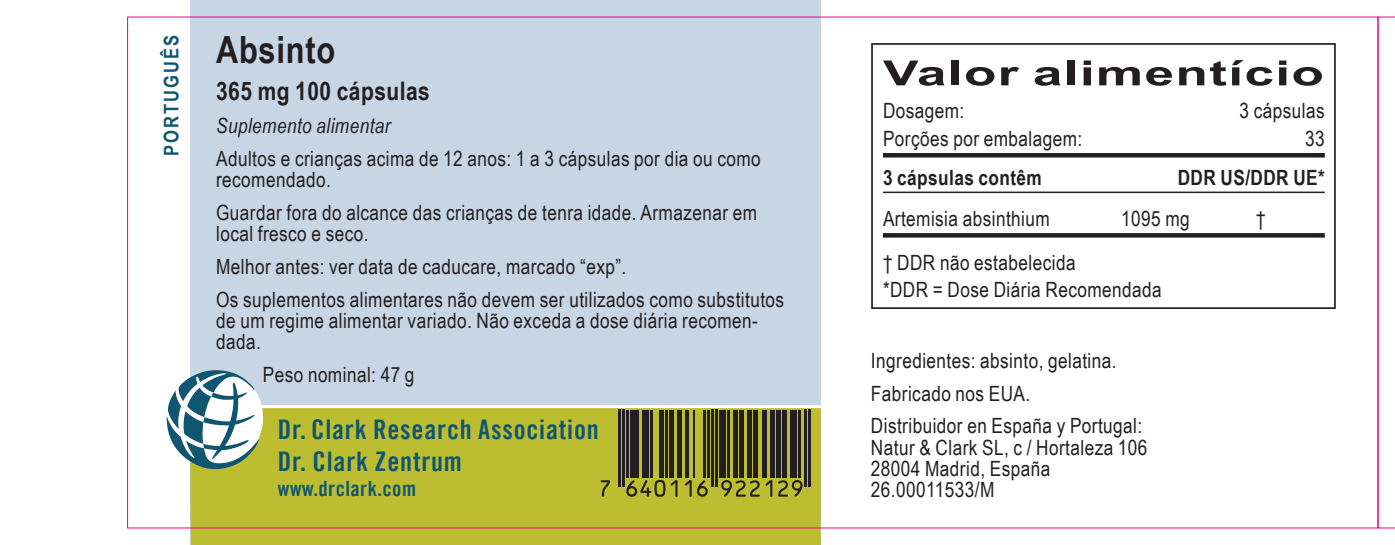
<style>
.page{position:relative;width:1395px;height:545px;background:#fff}
.page>*{position:absolute;margin:0;border:0;box-sizing:border-box;transform-origin:0 0}
.t1{font:700 37.5px "Arial Narrow";letter-spacing:.02em;color:#231f20}
.t2{font:700 34.8px "Arial Narrow";letter-spacing:.02em;color:#231f20;scale:1.87 1}
.t3{font:27px/31.2px "Trade Gothic LT Bold Cond Twenty";letter-spacing:.03em;color:#0f5671}
.t4{font:700 25.5px "Arial Narrow";letter-spacing:.02em;color:#231f20}
.t5{font:21px/21px "Arial Narrow";letter-spacing:.02em;color:#231f20}
.t6{font:700 21px "Arial Narrow";letter-spacing:.02em;color:#231f20}
.t7{font:italic 21px "Arial Narrow";letter-spacing:.02em;color:#231f20}
.t8{font:21px "Trade Gothic LT Bold Cond Twenty";letter-spacing:.02em;color:#0f5671}
.t9{font:700 20.1px "Arial Narrow";letter-spacing:.1em;color:#0f5671}
</style>
<div class="page">
<div style="left:190px;top:0;width:631px;height:544px;background:#c8d5e4"></div>
<hr style="left:883px;top:153px;width:441px;height:4px;background:#231f20">
<hr style="left:883px;top:191px;width:441px;height:2px;background:#231f20">
<svg style="left:883px;top:233px;width:441px;height:4px;background:#272425"></svg>
<div style="left:871px;top:43px;width:464px;height:266px;border:2px solid #231f20"></div>
<div style="left:190px;top:470px;width:36px;height:74px;background:#bdbd31"></div>
<svg style="left:226px;top:405px;width:600px;height:139px;background:#bbb938"></svg>
<svg style="left:166px;top:370px;width:98px;height:100px"></svg>
<svg style="left:601px;top:480px;width:9px;height:16px"></svg>
<hr style="left:619px;top:409px;width:2px;height:78px;background:#231f20">
<hr style="left:623px;top:409px;width:2px;height:78px;background:#231f20">
<hr style="left:627px;top:409px;width:2px;height:68px;background:#231f20">
<div style="left:631px;top:409px;width:8px;height:68px;background:#231f20"></div>
<div style="left:643px;top:409px;width:6px;height:68px;background:#231f20"></div>
<hr style="left:651px;top:409px;width:2px;height:68px;background:#231f20">
<svg style="left:626px;top:479px;width:39px;height:17px"></svg>
<hr style="left:659px;top:409px;width:4px;height:68px;background:#231f20">
<hr style="left:665px;top:409px;width:2px;height:68px;background:#231f20">
<svg style="left:671px;top:479px;width:6px;height:17px"></svg>
<hr style="left:669px;top:409px;width:4px;height:68px;background:#231f20">
<hr style="left:677px;top:409px;width:4px;height:68px;background:#231f20">
<svg style="left:685px;top:479px;width:6px;height:17px"></svg>
<hr style="left:685px;top:409px;width:4px;height:68px;background:#231f20">
<hr style="left:693px;top:409px;width:2px;height:68px;background:#231f20">
<svg style="left:697px;top:480px;width:11px;height:16px"></svg>
<hr style="left:703px;top:409px;width:2px;height:68px;background:#231f20">
<hr style="left:707px;top:409px;width:2px;height:68px;background:#231f20">
<hr style="left:711px;top:409px;width:2px;height:78px;background:#231f20">
<hr style="left:715px;top:409px;width:2px;height:78px;background:#231f20">
<div style="left:719px;top:409px;width:6px;height:68px;background:#231f20"></div>
<hr style="left:727px;top:409px;width:2px;height:68px;background:#231f20">
<hr style="left:734px;top:409px;width:4px;height:68px;background:#231f20">
<hr style="left:740px;top:409px;width:4px;height:68px;background:#231f20">
<hr style="left:748px;top:409px;width:4px;height:68px;background:#231f20">
<hr style="left:754px;top:409px;width:4px;height:68px;background:#231f20">
<svg style="left:721px;top:479px;width:51px;height:17px"></svg>
<hr style="left:762px;top:409px;width:4px;height:68px;background:#231f20">
<hr style="left:770px;top:409px;width:4px;height:68px;background:#231f20">
<hr style="left:776px;top:409px;width:4px;height:68px;background:#231f20">
<hr style="left:782px;top:409px;width:4px;height:68px;background:#231f20">
<svg style="left:778px;top:479px;width:24px;height:17px"></svg>
<div style="left:790px;top:409px;width:6px;height:68px;background:#231f20"></div>
<hr style="left:798px;top:409px;width:2px;height:68px;background:#231f20">
<hr style="left:804px;top:409px;width:2px;height:78px;background:#231f20">
<hr style="left:808px;top:409px;width:2px;height:78px;background:#231f20">
<svg style="left:1377px;top:17px;width:18px;height:511px"></svg>
<p class="t9" style="left:156px;top:156px;width:122px;rotate:-90deg">PORTUGUÊS</p>
<h1 class="t1" style="left:216px;top:21px;width:120px">Absinto</h1>
<p class="t4" style="left:216px;top:72px;width:215px">365 mg 100 cápsulas</p>
<p class="t7" style="left:216px;top:111px;width:176px">Suplemento alimentar</p>
<p class="t5" style="left:216px;top:147px;width:546px">Adultos e crianças acima de 12 anos: 1 a 3 cápsulas por dia ou como recomendado.</p>
<p class="t5" style="left:216px;top:201px;width:542px">Guardar fora do alcance das crianças de tenra idade. Armazenar em local fresco e seco.</p>
<p class="t5" style="left:216px;top:249px;width:569px;line-height:33px">Melhor antes: ver data de caducare, marcado “exp”.<br>Os suplementos alimentares não devem ser utilizados como substitutos</p>
<p class="t5" style="left:216px;top:309px;width:543px">de um regime alimentar variado. Não exceda a dose diária recomen&shy;dada.</p>
<p class="t5" style="left:263px;top:363px;width:153px">Peso nominal: 47 g</p>
<p class="t3" style="left:278px;top:413px;width:322px">Dr. Clark Research Association<br>Dr. Clark Zentrum</p>
<p class="t8" style="left:278px;top:475px;width:140px">www.drclark.com</p>
<h2 class="t2" style="left:883px;top:47px;width:237px">Valor alimentício</h2>
<p class="t5" style="left:883px;top:99px;width:83px">Dosagem:</p>
<p class="t5" style="left:1239px;top:99px;width:87px">3 cápsulas</p>
<p class="t5" style="left:883px;top:127px;width:201px">Porções por embalagem:</p>
<p class="t5" style="left:1305px;top:127px;width:21px">33</p>
<p class="t6" style="left:883px;top:161px;width:160px">3 cápsulas contêm</p>
<p class="t6" style="left:1178px;top:161px;width:149px">DDR US/DDR UE*</p>
<p class="t5" style="left:883px;top:207px;width:168px">Artemisia absinthium</p>
<p class="t5" style="left:1121px;top:207px;width:70px">1095 mg</p>
<p class="t5" style="left:1256px;top:207px;width:11px">†</p>
<p class="t5" style="left:883px;top:248px;width:280px;line-height:27px">† DDR não estabelecida<br>*DDR = Dose Diária Recomendada</p>
<p class="t5" style="left:871px;top:342px;width:273px;line-height:33px">Ingredientes: absinto, gelatina.<br>Fabricado nos EUA.<br>Distribuidor en España y Portugal:</p>
<p class="t5" style="left:871px;top:435px;width:278px">Natur &amp; Clark SL, c / Hortaleza 106<br>28004 Madrid, España<br>26.00011533/M</p>
</div>
